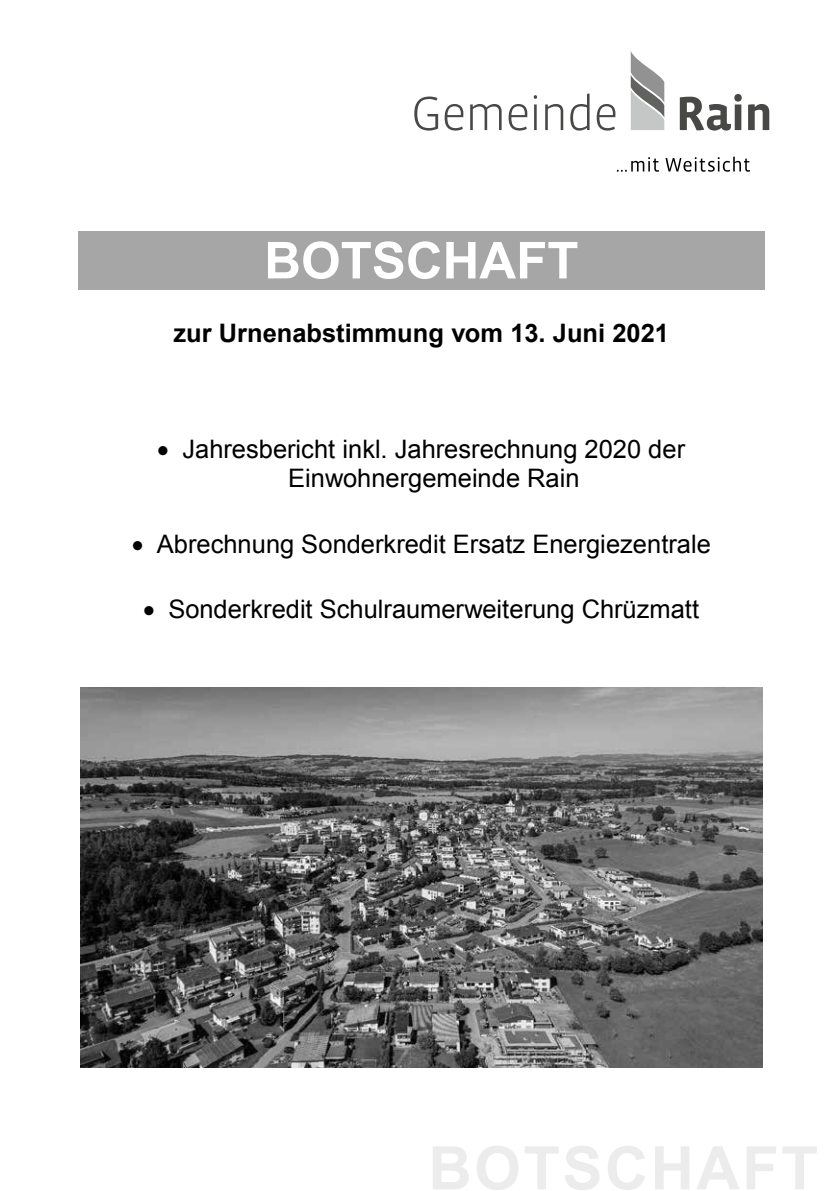
<style>
.page{position:relative;width:840px;height:1191px;background:#fff}
.page>*{position:absolute;margin:0;border:0;box-sizing:border-box;transform-origin:0 0}
.t1{font:700 51px "Arial";color:#fff}
.t2{font:25.4px/29.2px "Arial";color:#000}
.t3{font:700 25.4px "Arial";color:#000}
</style>
<div class="page">
<div style="left:78px;top:231px;width:686px;height:58px;background:#a6a6a6"></div>
<img style="left:81px;top:687px;width:681px;height:381px">
<svg style="left:630px;top:51px;width:34px;height:79px"></svg>
<svg style="left:414px;top:97px;width:24px;height:34px"></svg>
<svg style="left:444px;top:104px;width:19px;height:27px"></svg>
<svg style="left:470px;top:104px;width:31px;height:26px"></svg>
<svg style="left:508px;top:104px;width:19px;height:27px"></svg>
<hr style="left:534px;top:104px;width:2px;height:26px;background:#484847">
<svg style="left:545px;top:104px;width:18px;height:26px"></svg>
<svg style="left:570px;top:94px;width:19px;height:37px"></svg>
<svg style="left:596px;top:104px;width:19px;height:27px"></svg>
<svg style="left:679px;top:94px;width:62px;height:37px"></svg>
<svg style="left:748px;top:104px;width:20px;height:26px"></svg>
<svg style="left:616px;top:157px;width:42px;height:15px"></svg>
<svg style="left:665px;top:157px;width:84px;height:15px"></svg>
<h1 class="t1" style="left:264px;top:227px;width:315px">BOTSCHAFT</h1>
<p class="t3" style="left:173px;top:316px;width:496px">zur Urnenabstimmung vom 13. Juni 2021</p>
<p class="t2" style="left:288px;top:434px;width:398px;text-indent:-131px">• Jahresbericht inkl. Jahresrechnung 2020 der<br>Einwohnergemeinde Rain</p>
<p class="t2" style="left:132px;top:529px;width:580px">• Abrechnung Sonderkredit Ersatz Energiezentrale</p>
<p class="t2" style="left:143px;top:595px;width:557px">• Sonderkredit Schulraumerweiterung Chrüzmatt</p>
</div>
